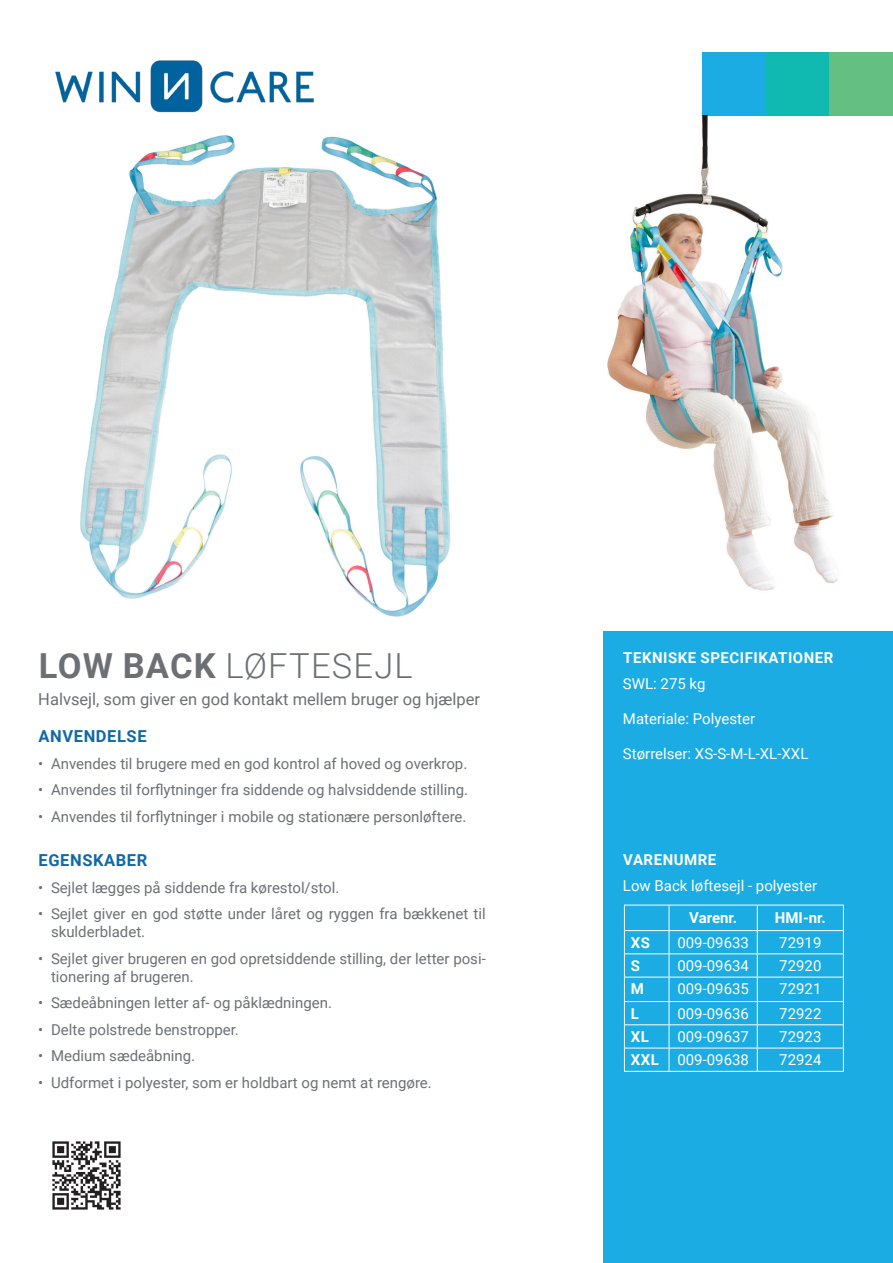
<style>
.page{position:relative;width:893px;height:1263px;background:#fff}
.page>*{position:absolute;margin:0;border:0;box-sizing:border-box;transform-origin:0 0}
.Titre{font:300 34.5px "Roboto";letter-spacing:.035em;color:#6c7075}
.Titre-2{font:16.5px "Roboto";color:#6c7075}
.t1{font:700 16.5px "Roboto";letter-spacing:.035em;color:#1269a5}
.t2{font:15px/18px "Roboto";color:#6c7075}
.t3{font:15px "Roboto";color:#fff}
.t4{font:700 15px "Roboto";letter-spacing:.035em;color:#fff}
.s1{font-weight:700}
</style>
<div class="page">
<div style="left:604px;top:631px;width:289px;height:632px;background:#1bace3"></div>
<hr style="left:624px;top:905px;width:45px;height:1px;background:#fff">
<hr style="left:669px;top:905px;width:88px;height:1px;background:#fff">
<hr style="left:757px;top:905px;width:87px;height:1px;background:#fff">
<hr style="left:624px;top:930px;width:45px;height:1px;background:#fff">
<hr style="left:669px;top:930px;width:88px;height:1px;background:#fff">
<hr style="left:757px;top:930px;width:87px;height:1px;background:#fff">
<hr style="left:624px;top:953px;width:45px;height:1px;background:#fff">
<hr style="left:669px;top:953px;width:88px;height:1px;background:#fff">
<hr style="left:757px;top:953px;width:87px;height:1px;background:#fff">
<hr style="left:624px;top:977px;width:45px;height:1px;background:#fff">
<hr style="left:669px;top:977px;width:88px;height:1px;background:#fff">
<hr style="left:757px;top:977px;width:87px;height:1px;background:#fff">
<hr style="left:624px;top:1001px;width:45px;height:1px;background:#fff">
<hr style="left:669px;top:1001px;width:88px;height:1px;background:#fff">
<hr style="left:757px;top:1001px;width:87px;height:1px;background:#fff">
<hr style="left:624px;top:1024px;width:45px;height:1px;background:#fff">
<hr style="left:669px;top:1024px;width:88px;height:1px;background:#fff">
<hr style="left:757px;top:1024px;width:87px;height:1px;background:#fff">
<hr style="left:624px;top:1048px;width:45px;height:1px;background:#fff">
<svg style="left:624px;top:905px;width:1px;height:166px"></svg>
<hr style="left:669px;top:1048px;width:88px;height:1px;background:#fff">
<svg style="left:669px;top:905px;width:1px;height:166px"></svg>
<hr style="left:757px;top:1048px;width:87px;height:1px;background:#fff">
<svg style="left:757px;top:905px;width:1px;height:166px"></svg>
<svg style="left:843px;top:905px;width:1px;height:166px"></svg>
<hr style="left:624px;top:1071px;width:45px;height:1px;background:#fff">
<hr style="left:669px;top:1071px;width:88px;height:1px;background:#fff">
<hr style="left:757px;top:1071px;width:87px;height:1px;background:#fff">
<img style="left:55px;top:60px;width:259px;height:53px">
<div style="left:702px;top:52px;width:64px;height:64px;background:#1bace3"></div>
<div style="left:766px;top:52px;width:63px;height:64px;background:#10bab1"></div>
<div style="left:829px;top:52px;width:64px;height:64px;background:#63bf82"></div>
<img style="left:607px;top:116px;width:231px;height:475px">
<img style="left:80px;top:135px;width:371px;height:482px">
<img style="left:52px;top:1141px;width:69px;height:69px">
<p class="Titre" style="left:39px;top:641px;width:375px"><span class="s1">LOW BACK</span> LØFTESEJL</p>
<p class="Titre-2" style="left:38px;top:687px;width:443px">Halvsejl, som giver en god kontakt mellem bruger og hjælper</p>
<p class="t1" style="left:39px;top:725px;width:110px">ANVENDELSE</p>
<p class="t2" style="left:38px;top:754px;width:431px">• Anvendes til brugere med en god kontrol af hoved og overkrop.</p>
<p class="t2" style="left:38px;top:780px;width:431px">• Anvendes til forflytninger fra siddende og halvsiddende stilling.</p>
<p class="t2" style="left:38px;top:807px;width:430px">• Anvendes til forflytninger i mobile og stationære personløftere.</p>
<p class="t1" style="left:39px;top:849px;width:110px">EGENSKABER</p>
<p class="t2" style="left:38px;top:878px;width:303px">• Sejlet lægges på siddende fra kørestol/stol.</p>
<p class="t2" style="left:51px;top:904px;width:436px;text-indent:-13px">• Sejlet giver en god støtte under låret og ryggen fra bækkenet til skulderbladet.</p>
<p class="t2" style="left:51px;top:949px;width:436px;text-indent:-13px">• Sejlet giver brugeren en god opretsiddende stilling, der letter posi&shy;tionering af brugeren.</p>
<p class="t2" style="left:38px;top:993px;width:295px">• Sædeåbningen letter af- og påklædningen.</p>
<p class="t2" style="left:38px;top:1020px;width:202px">• Delte polstrede benstropper.</p>
<p class="t2" style="left:38px;top:1046px;width:158px">• Medium sædeåbning.</p>
<p class="t2" style="left:38px;top:1073px;width:395px">• Udformet i polyester, som er holdbart og nemt at rengøre.</p>
<p class="t4" style="left:623px;top:647px;width:212px">TEKNISKE SPECIFIKATIONER</p>
<p class="t3" style="left:623px;top:674px;width:84px">SWL: 275 kg</p>
<p class="t3" style="left:623px;top:709px;width:134px">Materiale: Polyester</p>
<p class="t3" style="left:623px;top:744px;width:187px">Størrelser: XS-S-M-L-XL-XXL</p>
<p class="t4" style="left:623px;top:849px;width:95px">VARENUMRE</p>
<p class="t3" style="left:623px;top:875px;width:196px">Low Back løftesejl - polyester</p>
<p class="t4" style="left:689px;top:908px;width:49px">Varenr.</p>
<p class="t4" style="left:775px;top:908px;width:52px">HMI-nr.</p>
<p class="t4" style="left:631px;top:932px;width:21px">XS</p>
<p class="t3" style="left:677px;top:932px;width:73px">009-09633</p>
<p class="t3" style="left:779px;top:932px;width:44px">72919</p>
<p class="t4" style="left:631px;top:955px;width:11px">S</p>
<p class="t3" style="left:677px;top:955px;width:73px">009-09634</p>
<p class="t3" style="left:779px;top:955px;width:44px">72920</p>
<p class="t4" style="left:631px;top:978px;width:15px">M</p>
<p class="t3" style="left:677px;top:978px;width:73px">009-09635</p>
<p class="t3" style="left:779px;top:978px;width:44px">72921</p>
<p class="t4" style="left:631px;top:1003px;width:10px">L</p>
<p class="t3" style="left:677px;top:1003px;width:73px">009-09636</p>
<p class="t3" style="left:779px;top:1003px;width:44px">72922</p>
<p class="t4" style="left:631px;top:1026px;width:20px">XL</p>
<p class="t3" style="left:677px;top:1026px;width:73px">009-09637</p>
<p class="t3" style="left:779px;top:1026px;width:44px">72923</p>
<p class="t4" style="left:631px;top:1049px;width:30px">XXL</p>
<p class="t3" style="left:677px;top:1049px;width:73px">009-09638</p>
<p class="t3" style="left:779px;top:1049px;width:44px">72924</p>
</div>
